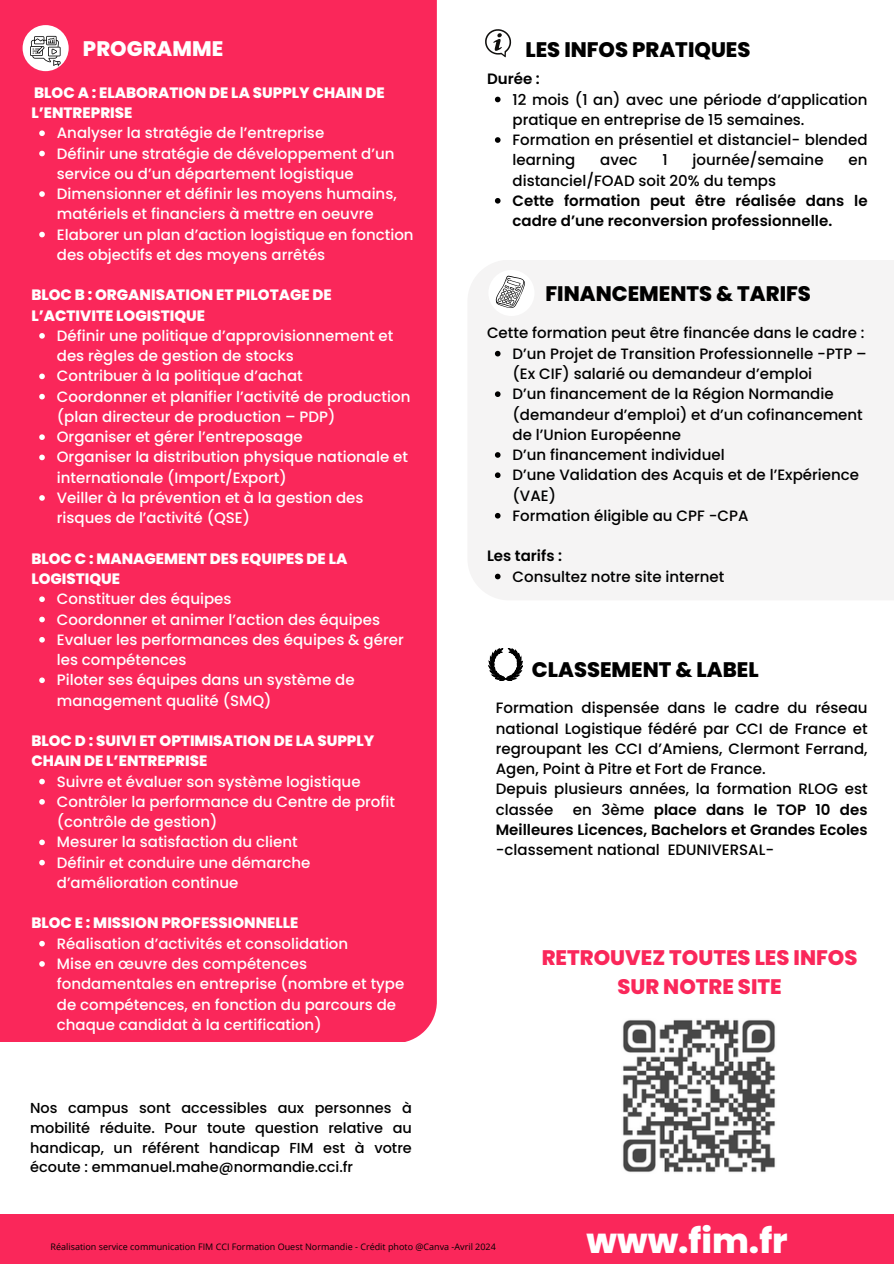
<style>
.page{position:relative;width:894px;height:1264px;background:#fff}
.page>*{position:absolute;margin:0;border:0;box-sizing:border-box;transform-origin:0 0}
.t1{font:800 34.5px "Poppins";color:#fff}
.t2{font:800 21px "Poppins";color:#000}
.t3{font:800 21px/29.2px "Poppins";color:#fa275a;text-align:center}
.t4{font:800 21px "Poppins";color:#fff}
.t5{font:500 15px/20.2px "Poppins";color:#fff}
.t6{font:500 15px/20.2px "Poppins";color:#000}
.t7{font:800 15px/20.2px "Poppins";color:#fff}
.t8{font:600 15px/20.2px "Poppins";color:#000}
.t9{font:500 14.4px/19.5px "Poppins";color:#000;text-align:justify}
.t10{font:9px "Open Sans";color:#000}
.s1{font-weight:500}
</style>
<div class="page">
<div style="left:0;top:0;width:437px;height:1042px;background:#fa275a"></div>
<div style="left:23px;top:25px;width:46px;height:46px;background:#fff;border-radius:50%"></div>
<svg style="left:30px;top:36px;width:31px;height:30px"></svg>
<div style="left:468px;top:260px;width:425px;height:340px;background:#f5f4f4"></div>
<div style="left:0;top:1214px;width:893px;height:49px;background:#fa275a"></div>
<svg style="left:485px;top:29px;width:27px;height:28px"></svg>
<div style="left:488px;top:270px;width:46px;height:46px;background:#fff;border-radius:50%"></div>
<svg style="left:495px;top:275px;width:30px;height:33px"></svg>
<img style="left:623px;top:1019px;width:152px;height:154px">
<svg style="left:495px;top:97px;width:5px;height:5px"></svg>
<svg style="left:495px;top:137px;width:5px;height:6px"></svg>
<svg style="left:495px;top:198px;width:5px;height:6px"></svg>
<svg style="left:495px;top:351px;width:5px;height:5px"></svg>
<svg style="left:495px;top:391px;width:5px;height:6px"></svg>
<svg style="left:495px;top:452px;width:5px;height:6px"></svg>
<svg style="left:495px;top:472px;width:5px;height:6px"></svg>
<svg style="left:495px;top:513px;width:5px;height:5px"></svg>
<svg style="left:495px;top:573px;width:5px;height:6px"></svg>
<svg style="left:39px;top:130px;width:6px;height:6px"></svg>
<svg style="left:39px;top:151px;width:6px;height:5px"></svg>
<svg style="left:39px;top:191px;width:6px;height:6px"></svg>
<svg style="left:39px;top:232px;width:6px;height:5px"></svg>
<svg style="left:39px;top:333px;width:6px;height:6px"></svg>
<svg style="left:39px;top:373px;width:6px;height:6px"></svg>
<svg style="left:39px;top:394px;width:6px;height:5px"></svg>
<svg style="left:39px;top:434px;width:6px;height:6px"></svg>
<svg style="left:39px;top:454px;width:6px;height:6px"></svg>
<svg style="left:39px;top:495px;width:6px;height:6px"></svg>
<svg style="left:39px;top:596px;width:6px;height:6px"></svg>
<svg style="left:39px;top:616px;width:6px;height:6px"></svg>
<svg style="left:39px;top:637px;width:6px;height:5px"></svg>
<svg style="left:39px;top:677px;width:6px;height:6px"></svg>
<svg style="left:39px;top:778px;width:6px;height:6px"></svg>
<svg style="left:39px;top:799px;width:6px;height:5px"></svg>
<svg style="left:39px;top:839px;width:6px;height:6px"></svg>
<svg style="left:39px;top:859px;width:6px;height:6px"></svg>
<svg style="left:39px;top:940px;width:6px;height:6px"></svg>
<svg style="left:39px;top:961px;width:6px;height:5px"></svg>
<svg style="left:488px;top:648px;width:34px;height:33px"></svg>
<h2 class="t4" style="left:83px;top:34px;width:142px">PROGRAMME</h2>
<p class="t7" style="left:31px;top:82px;width:355px">BLOC A : ELABORATION DE LA SUPPLY CHAIN DE<br>L’ENTREPRISE</p>
<p class="t5" style="left:57px;top:123px;width:358px">Analyser la stratégie de l’entreprise<br>Définir une stratégie de développement d’un service ou d’un département logistique Dimensionner et définir les moyens humains, matériels et financiers à mettre en oeuvre Elaborer un plan d’action logistique en fonction des objectifs et des moyens arrêtés</p>
<p class="t7" style="left:31px;top:285px;width:302px">BLOC B : ORGANISATION ET PILOTAGE DE<br>L’ACTIVITE LOGISTIQUE</p>
<p class="t5" style="left:57px;top:325px;width:355px">Définir une politique d’approvisionnement et des règles de gestion de stocks<br>Contribuer à la politique d’achat<br>Coordonner et planifier l’activité de production (plan directeur de production – PDP)<br>Organiser et gérer l’entreposage<br>Organiser la distribution physique nationale et internationale (Import/Export)<br>Veiller à la prévention et à la gestion des risques de l’activité (QSE)</p>
<p class="t7" style="left:31px;top:548px;width:317px">BLOC C : MANAGEMENT DES EQUIPES DE LA<br>LOGISTIQUE</p>
<p class="t5" style="left:57px;top:589px;width:348px">Constituer des équipes<br>Coordonner et animer l’action des équipes<br>Evaluer les performances des équipes &amp; gérer les compétences<br>Piloter ses équipes dans un système de management qualité (SMQ)</p>
<p class="t7" style="left:31px;top:730px;width:344px">BLOC D : SUIVI ET OPTIMISATION DE LA SUPPLY<br>CHAIN DE L’ENTREPRISE</p>
<p class="t5" style="left:57px;top:771px;width:339px">Suivre et évaluer son système logistique Contrôler la performance du Centre de profit (contrôle de gestion)<br>Mesurer la satisfaction du client<br>Définir et conduire une démarche d’amélioration continue</p>
<p class="t7" style="left:31px;top:913px;width:268px">BLOC E : MISSION PROFESSIONNELLE</p>
<p class="t5" style="left:57px;top:933px;width:349px">Réalisation d’activités et consolidation<br>Mise en œuvre des compétences fondamentales en entreprise (nombre et type de compétences, en fonction du parcours de chaque candidat à la certification)</p>
<h4 class="t9" style="left:30px;top:1098px;width:383px">Nos campus sont accessibles aux personnes à mobilité réduite. Pour toute question relative au handicap, un référent handicap FIM est à votre écoute : emmanuel.mahe@normandie.cci.fr</h4>
<p class="t2" style="left:525px;top:35px;width:226px">LES INFOS PRATIQUES</p>
<h4 class="t8" style="left:487px;top:69px;width:54px">Durée :</h4>
<p class="t6" style="left:512px;top:89px;width:356px">12 mois (1 an) avec une période d’application pratique en entreprise de 15 semaines.</p>
<h2 class="t6" style="left:512px;top:130px;width:356px">Formation en présentiel et distanciel- blended learning</h2>
<h2 class="t6" style="left:600px;top:150px;width:39px">avec</h2>
<h2 class="t6" style="left:662px;top:150px;width:7px">1</h2>
<h2 class="t6" style="left:692px;top:150px;width:132px">journée/semaine</h2>
<h2 class="t6" style="left:848px;top:150px;width:20px">en</h2>
<h2 class="t6" style="left:512px;top:170px;width:265px">distanciel/FOAD soit 20% du temps</h2>
<h4 class="t8" style="left:512px;top:190px;width:356px">Cette formation peut être réalisée dans le cadre d’une reconversion professionnelle.</h4>
<p class="t2" style="left:545px;top:279px;width:267px">FINANCEMENTS &amp; TARIFS</p>
<p class="t6" style="left:487px;top:323px;width:379px">Cette formation peut être financée dans le cadre :</p>
<p class="t6" style="left:512px;top:343px;width:356px">D’un Projet de Transition Professionnelle -PTP – (Ex CIF) salarié ou demandeur d’emploi</p>
<h2 class="t6" style="left:512px;top:384px;width:352px">D’un financement de la Région Normandie (demandeur d’emploi) et d’un cofinancement de l’Union Européenne</h2>
<h4 class="t6" style="left:512px;top:444px;width:213px">D’un financement individuel</h4>
<p class="t6" style="left:512px;top:465px;width:348px">D’une Validation des Acquis et de l’Expérience (VAE)</p>
<p class="t6" style="left:512px;top:505px;width:237px">Formation éligible au CPF -CPA</p>
<p class="t8" style="left:487px;top:546px;width:76px">Les tarifs :</p>
<p class="t6" style="left:512px;top:566px;width:213px">Consultez notre site internet</p>
<h4 class="t2" style="left:531px;top:654px;width:228px">CLASSEMENT &amp; LABEL</h4>
<h2 class="t6" style="left:495px;top:698px;width:373px">Formation dispensée dans le cadre du réseau national Logistique fédéré par CCI de France et regroupant les CCI d’Amiens, Clermont Ferrand, Agen, Point à Pitre et Fort de France.<br>Depuis plusieurs années, la formation RLOG est classée</h2>
<h2 class="t8" style="left:495px;top:799px;width:373px;text-align:justify;text-indent:77px"><span class="s1">en 3ème</span> place dans le TOP 10 des Meilleures Licences, Bachelors et Grandes Ecoles <span class="s1">-classement national EDUNIVERSAL-</span></h2>
<p class="t3" style="left:541px;top:943px;width:317px">RETROUVEZ TOUTES LES INFOS<br>SUR NOTRE SITE</p>
<p class="t10" style="left:51px;top:1240px;width:446px">Réalisation service communication FIM CCI Formation Ouest Normandie - Crédit photo @Canva -Avril 2024</p>
<p class="t1" style="left:586px;top:1216px;width:202px">www.fim.fr</p>
</div>
